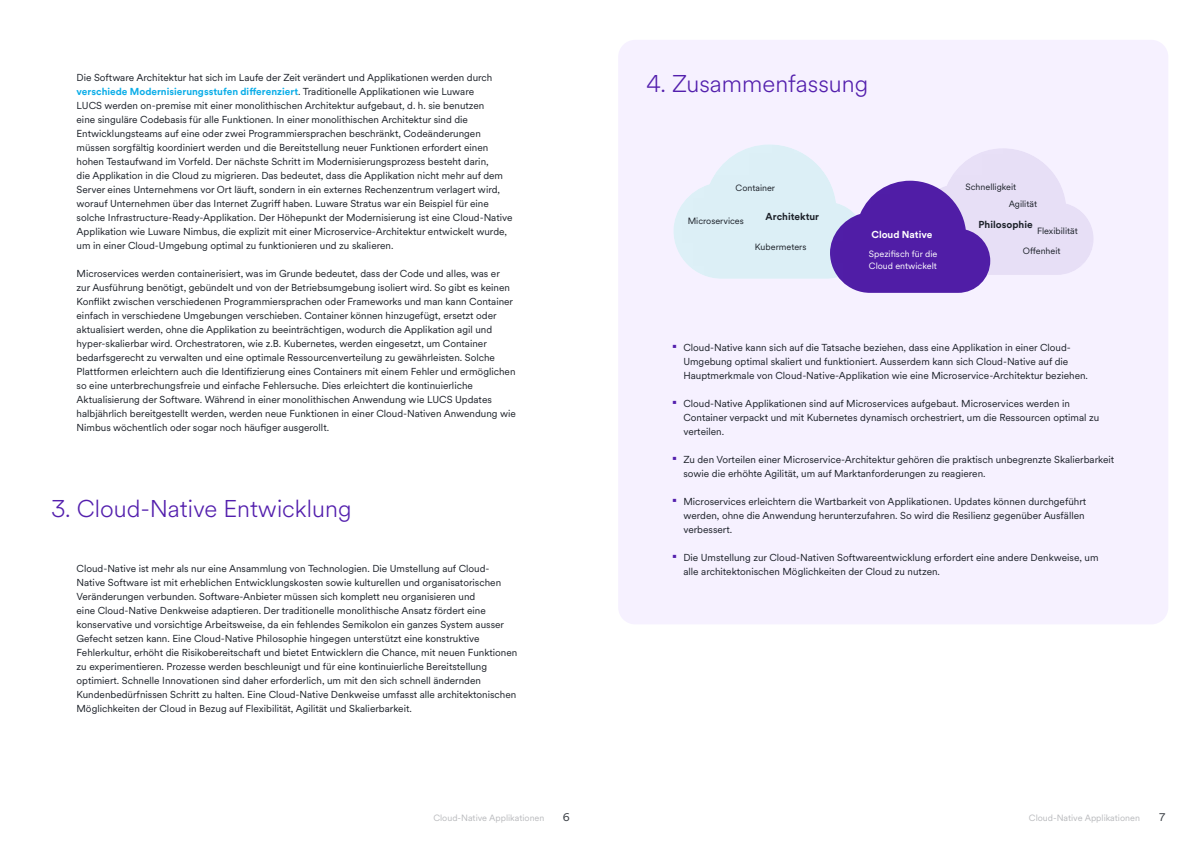
<style>
.page{position:relative;width:1191px;height:842px;background:#fff}
.page>*{position:absolute;margin:0;border:0;box-sizing:border-box;transform-origin:0 0}
.t1{font:300 24px "Circular Spotify Text";color:#531fad}
.t2{font:12px "Circular XX";color:#3d4248}
.t3{font:10px/14px "Circular XX";color:#1c2129}
.t4{font:700 10px "Circular XX";color:#1c2129}
.t5{font:700 10px "Circular XX";color:#fff}
.t6{font:9px/17.4px "Circular XX";color:#1c2129}
.t7{font:9px "Circular XX";color:#babbbe}
.t8{font:9px/12px "Circular XX";color:#fff}
.s1{font-weight:700;color:#0aade8}
.s2{font-family:"Segoe UI";font-size:14px;color:#531fad}
</style>
<div class="page">
<div style="left:618px;top:40px;width:550px;height:584px;background:#f6f1ff;border-radius:17px"></div>
<svg style="left:673px;top:144px;width:420px;height:135px"></svg>
<svg style="left:816px;top:168px;width:187px;height:125px;fill:#501da6"></svg>
<p class="t3" style="left:77px;top:70px;width:437px">Die Software Architektur hat sich im Laufe der Zeit verändert und Applikationen werden durch <span class="s1">verschiede Modernisierungsstufen differenziert</span>. Traditionelle Applikationen wie Luware<br>LUCS werden on-premise mit einer monolithischen Architektur aufgebaut, d. h. sie benutzen<br>eine singuläre Codebasis für alle Funktionen. In einer monolithischen Architektur sind die Entwicklungsteams auf eine oder zwei Programmiersprachen beschränkt, Codeänderungen müssen sorgfältig koordiniert werden und die Bereitstellung neuer Funktionen erfordert einen hohen Testaufwand im Vorfeld. Der nächste Schritt im Modernisierungsprozess besteht darin,<br>die Applikation in die Cloud zu migrieren. Das bedeutet, dass die Applikation nicht mehr auf dem Server eines Unternehmens vor Ort läuft, sondern in ein externes Rechenzentrum verlagert wird, worauf Unternehmen über das Internet Zugriff haben. Luware Stratus war ein Beispiel für eine solche Infrastructure-Ready-Applikation. Der Höhepunkt der Modernisierung ist eine Cloud-Native Applikation wie Luware Nimbus, die explizit mit einer Microservice-Architektur entwickelt wurde, um in einer Cloud-Umgebung optimal zu funktionieren und zu skalieren.</p>
<p class="t3" style="left:77px;top:266px;width:441px">Microservices werden containerisiert, was im Grunde bedeutet, dass der Code und alles, was er zur Ausführung benötigt, gebündelt und von der Betriebsumgebung isoliert wird. So gibt es keinen Konflikt zwischen verschiedenen Programmiersprachen oder Frameworks und man kann Container einfach in verschiedene Umgebungen verschieben. Container können hinzugefügt, ersetzt oder aktualisiert werden, ohne die Applikation zu beeinträchtigen, wodurch die Applikation agil und hyper-skalierbar wird. Orchestratoren, wie z.B. Kubernetes, werden eingesetzt, um Container bedarfsgerecht zu verwalten und eine optimale Ressourcenverteilung zu gewährleisten. Solche Plattformen erleichtern auch die Identifizierung eines Containers mit einem Fehler und ermöglichen so eine unterbrechungsfreie und einfache Fehlersuche. Dies erleichtert die kontinuierliche Aktualisierung der Software. Während in einer monolithischen Anwendung wie LUCS Updates halbjährlich bereitgestellt werden, werden neue Funktionen in einer Cloud-Nativen Anwendung wie Nimbus wöchentlich oder sogar noch häufiger ausgerollt.</p>
<h1 class="t1" style="left:51px;top:492px;width:302px">3. Cloud-Native Entwicklung</h1>
<p class="t3" style="left:77px;top:561px;width:442px">Cloud-Native ist mehr als nur eine Ansammlung von Technologien. Die Umstellung auf Cloud-Native Software ist mit erheblichen Entwicklungskosten sowie kulturellen und organisatorischen Veränderungen verbunden. Software-Anbieter müssen sich komplett neu organisieren und<br>eine Cloud-Native Denkweise adaptieren. Der traditionelle monolithische Ansatz fördert eine konservative und vorsichtige Arbeitsweise, da ein fehlendes Semikolon ein ganzes System ausser Gefecht setzen kann. Eine Cloud-Native Philosophie hingegen unterstützt eine konstruktive Fehlerkultur, erhöht die Risikobereitschaft und bietet Entwicklern die Chance, mit neuen Funktionen zu experimentieren. Prozesse werden beschleunigt und für eine kontinuierliche Bereitstellung optimiert. Schnelle Innovationen sind daher erforderlich, um mit den sich schnell ändernden Kundenbedürfnissen Schritt zu halten. Eine Cloud-Native Denkweise umfasst alle architektonischen Möglichkeiten der Cloud in Bezug auf Flexibilität, Agilität und Skalierbarkeit.</p>
<h1 class="t1" style="left:646px;top:67px;width:223px">4. Zusammenfassung</h1>
<p class="t6" style="left:735px;top:179px;width:41px">Container</p>
<p class="t6" style="left:1008px;top:177px;width:30px;text-indent:-43px">Schnelligkeit<br>Agilität</p>
<p class="t6" style="left:687px;top:212px;width:58px">Microservices</p>
<p class="t4" style="left:765px;top:210px;width:55px">Architektur</p>
<p class="t5" style="left:871px;top:228px;width:62px">Cloud Native</p>
<p class="t4" style="left:978px;top:217px;width:56px">Philosophie</p>
<p class="t6" style="left:1037px;top:222px;width:42px">Flexibilität</p>
<p class="t6" style="left:755px;top:238px;width:53px">Kubermeters</p>
<p class="t8" style="left:869px;top:248px;width:70px">Spezifisch für die<br>Cloud entwickelt</p>
<p class="t6" style="left:1022px;top:241px;width:39px">Offenheit</p>
<p class="t3" style="left:683px;top:340px;width:406px;text-indent:-11px"><span class="s2">▪</span> Cloud-Native kann sich auf die Tatsache beziehen, dass eine Applikation in einer Cloud-<br>Umgebung optimal skaliert und funktioniert. Ausserdem kann sich Cloud-Native auf die<br>Hauptmerkmale von Cloud-Native-Applikation wie eine Microservice-Architektur beziehen.</p>
<p class="t3" style="left:683px;top:396px;width:417px;text-indent:-11px"><span class="s2">▪</span> Cloud-Native Applikationen sind auf Microservices aufgebaut. Microservices werden in<br>Container verpackt und mit Kubernetes dynamisch orchestriert, um die Ressourcen optimal zu verteilen.</p>
<p class="t3" style="left:683px;top:452px;width:432px;text-indent:-11px"><span class="s2">▪</span> Zu den Vorteilen einer Microservice-Architektur gehören die praktisch unbegrenzte Skalierbarkeit sowie die erhöhte Agilität, um auf Marktanforderungen zu reagieren.</p>
<p class="t3" style="left:683px;top:494px;width:404px;text-indent:-11px"><span class="s2">▪</span> Microservices erleichtern die Wartbarkeit von Applikationen. Updates können durchgeführt werden, ohne die Anwendung herunterzufahren. So wird die Resilienz gegenüber Ausfällen verbessert.</p>
<p class="t3" style="left:683px;top:550px;width:416px;text-indent:-11px"><span class="s2">▪</span> Die Umstellung zur Cloud-Nativen Softwareentwicklung erfordert eine andere Denkweise, um alle architektonischen Möglichkeiten der Cloud zu nutzen.</p>
<p class="t7" style="left:433px;top:812px;width:112px">Cloud-Native Applikationen</p>
<p class="t2" style="left:563px;top:809px;width:9px">6</p>
<p class="t7" style="left:1029px;top:812px;width:112px">Cloud-Native Applikationen</p>
<p class="t2" style="left:1159px;top:809px;width:8px">7</p>
</div>
